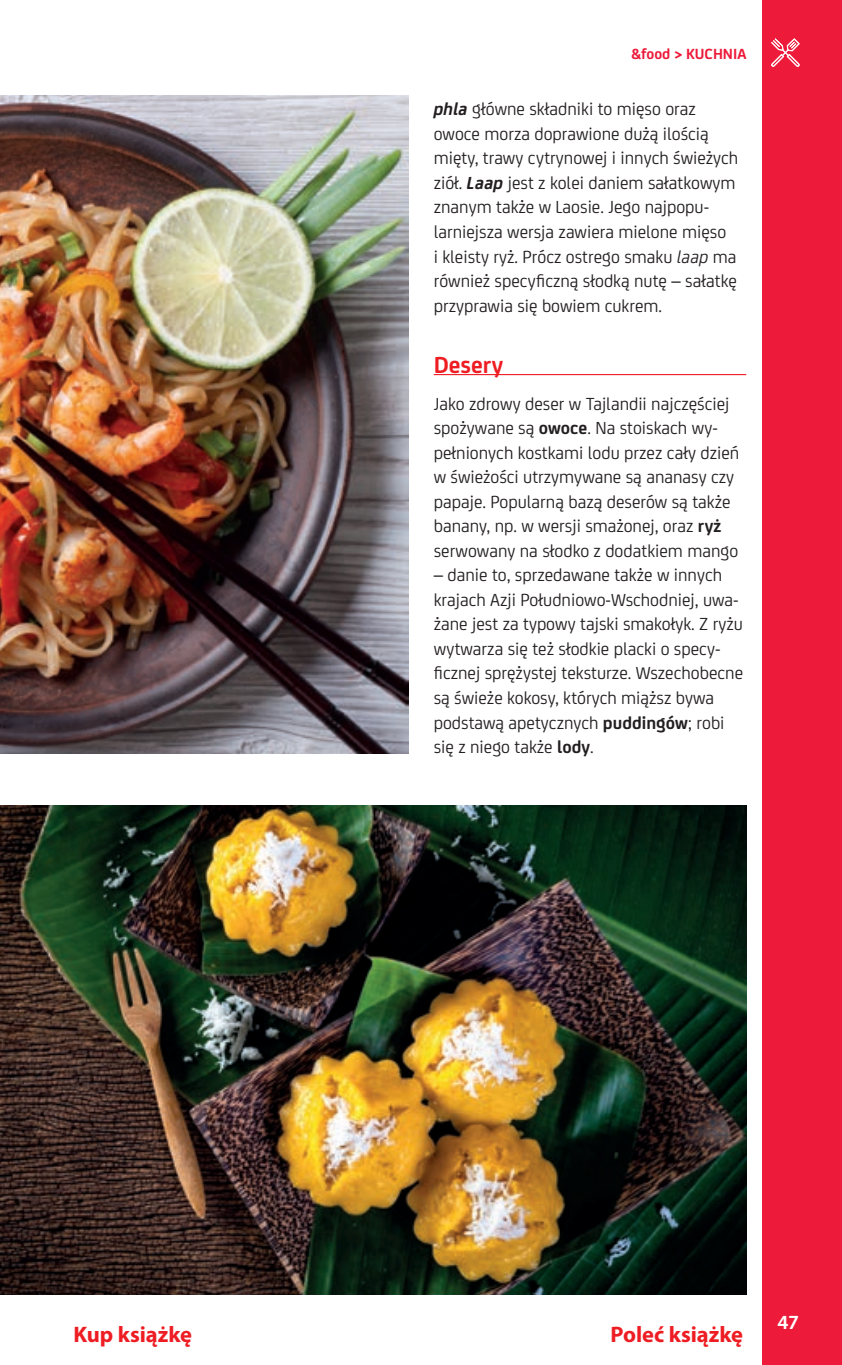
<style>
.page{position:relative;width:842px;height:1365px;background:#fff}
.page>*{position:absolute;margin:0;border:0;box-sizing:border-box;transform-origin:0 0}
.t1{font:700 24.75px "FS Joey";letter-spacing:-.005em;color:#ee1d23}
.t2{font:700 22.5px "Myriad Pro";color:#ee1d23}
.t3{font:700 20.25px "FS Joey";color:#fff}
.t4{font:18.68px/24.5px "FS Joey";color:#231f20}
.t5{font:700 15.75px "FS Joey";color:#ed1a3a}
.s1{font-weight:700;font-style:italic}
.s2{font-style:italic}
.s3{font-weight:700}
</style>
<div class="page">
<hr style="left:434px;top:374px;width:312px;height:1px;background:#ee1d23">
<img style="left:0;top:96px;width:408px;height:657px">
<img style="left:0;top:805px;width:746px;height:489px">
<div style="left:762px;top:0;width:80px;height:1365px;background:#ed1a3a"></div>
<svg style="left:771px;top:38px;width:29px;height:29px"></svg>
<p class="t5" style="left:631px;top:42px;width:116px">&amp;food &gt; KUCHNIA</p>
<p class="t4" style="left:434px;top:96px;width:306px"><span class="s1">phla</span> główne składniki to mięso oraz owoce morza doprawione dużą ilością mięty, trawy cytrynowej i innych świeżych ziół. <span class="s1">Laap</span> jest z kolei daniem sałatkowym znanym także w Laosie. Jego najpopu&shy;larniejsza wersja zawiera mielone mięso<br>i kleisty ryż. Prócz ostrego smaku <span class="s2">laap</span> ma również specyficzną słodką nutę – sałatkę przyprawia się bowiem cukrem.</p>
<h1 class="t1" style="left:434px;top:346px;width:71px">Desery</h1>
<p class="t4" style="left:434px;top:390px;width:307px">Jako zdrowy deser w Tajlandii najczęściej spożywane są <span class="s3">owoce</span>. Na stoiskach wy&shy;pełnionych kostkami lodu przez cały dzień w świeżości utrzymywane są ananasy czy papaje. Popularną bazą deserów są także banany, np. w wersji smażonej, oraz <span class="s3">ryż </span>serwowany na słodko z dodatkiem mango</p>
<p class="t4" style="left:434px;top:562px;width:311px">– danie to, sprzedawane także w innych krajach Azji Południowo-Wschodniej, uwa&shy;żane jest za typowy tajski smakołyk. Z ryżu wytwarza się też słodkie placki o specy&shy;ficznej sprężystej teksturze. Wszechobecne są świeże kokosy, których miąższ bywa podstawą apetycznych <span class="s3">puddingów</span>; robi się z niego także <span class="s3">lody</span>.</p>
<p class="t2" style="left:73px;top:1320px;width:120px">Kup książkę</p>
<p class="t2" style="left:610px;top:1320px;width:134px">Poleć książkę</p>
<p class="t3" style="left:777px;top:1307px;width:23px">47</p>
</div>
